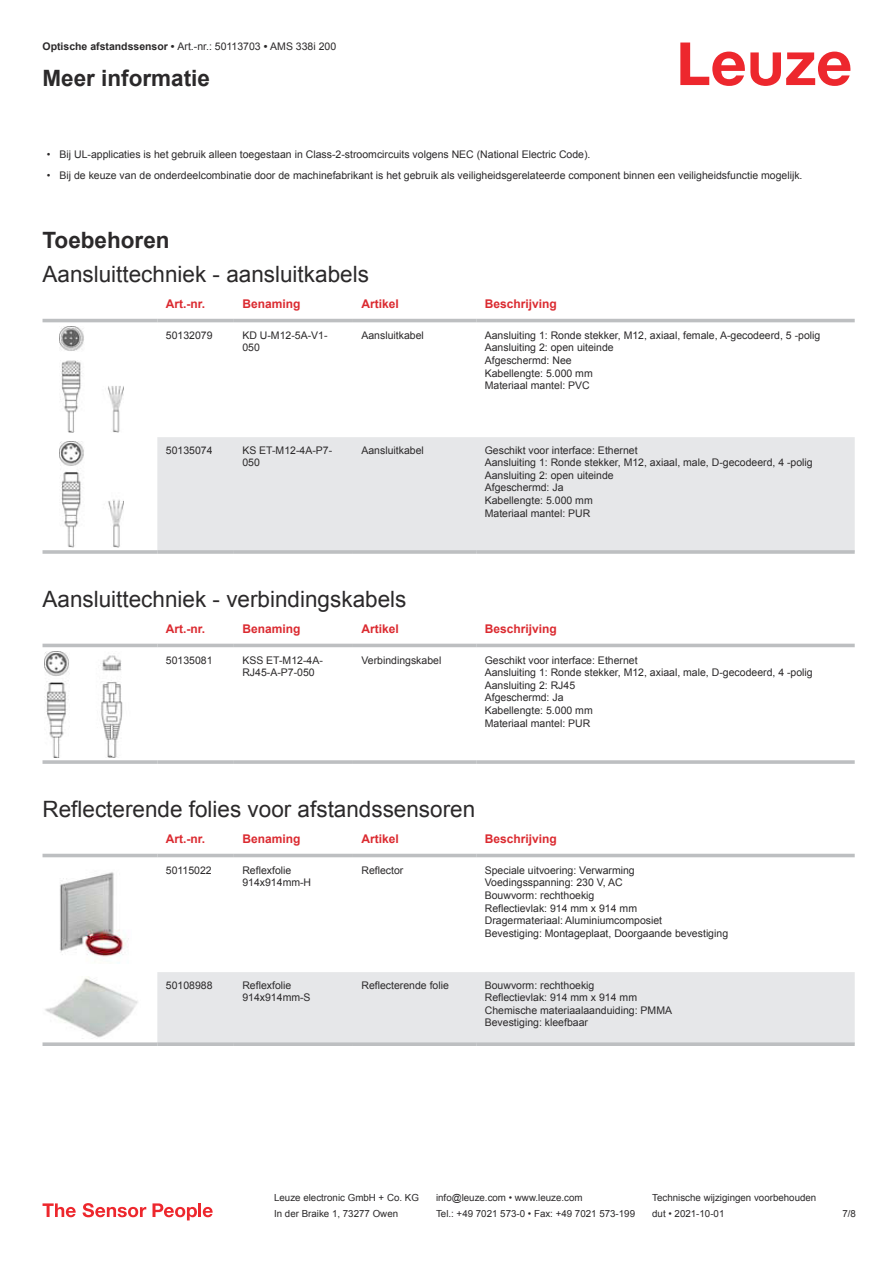
<style>
.page{position:relative;width:893px;height:1263px;background:#fff}
.page>*{position:absolute;margin:0;border:0;box-sizing:border-box;transform-origin:0 0}
.t1{font:22.5px "Arial";color:#2b292a}
.t2{font:700 22.5px "Arial";color:#2b292a}
.t3{font:700 12px "Arial";color:#db2a30}
.t4{font:10.5px/12.6px "Arial";color:#2b292a}
.t5{font:9.75px "Arial";color:#2b292a}
.s1{font-weight:700}
</style>
<div class="page">
<svg style="left:680px;top:43px;width:170px;height:43px"></svg>
<svg style="left:43px;top:318px;width:812px;height:9px"></svg>
<div style="left:157px;top:437px;width:698px;height:113px;background:#e6e7e9"></div>
<hr style="left:43px;top:319px;width:114px;height:3px;background:#bdbfc1">
<hr style="left:157px;top:319px;width:77px;height:3px;background:#bdbfc1">
<hr style="left:234px;top:319px;width:119px;height:3px;background:#bdbfc1">
<hr style="left:353px;top:319px;width:123px;height:3px;background:#bdbfc1">
<hr style="left:476px;top:319px;width:379px;height:3px;background:#bdbfc1">
<hr style="left:43px;top:550px;width:114px;height:4px;background:#c3c5c7">
<hr style="left:157px;top:550px;width:77px;height:4px;background:#c5c7c9">
<hr style="left:234px;top:550px;width:119px;height:4px;background:#bdbfc1">
<hr style="left:353px;top:550px;width:123px;height:4px;background:#bdbfc1">
<hr style="left:476px;top:550px;width:379px;height:4px;background:#c5c7c9">
<img style="left:59px;top:327px;width:65px;height:106px">
<img style="left:59px;top:441px;width:65px;height:107px">
<svg style="left:43px;top:643px;width:812px;height:26px"></svg>
<hr style="left:43px;top:644px;width:114px;height:3px;background:#bdbfc1">
<hr style="left:157px;top:644px;width:77px;height:3px;background:#bdbfc1">
<hr style="left:234px;top:644px;width:119px;height:3px;background:#bdbfc1">
<hr style="left:353px;top:644px;width:123px;height:3px;background:#bdbfc1">
<hr style="left:476px;top:644px;width:379px;height:3px;background:#bdbfc1">
<svg style="left:43px;top:760px;width:114px;height:4px"></svg>
<hr style="left:157px;top:760px;width:77px;height:4px;background:#c6c8ca">
<svg style="left:234px;top:760px;width:119px;height:4px"></svg>
<svg style="left:353px;top:760px;width:123px;height:4px"></svg>
<hr style="left:476px;top:760px;width:379px;height:4px;background:#c6c8ca">
<img style="left:45px;top:651px;width:93px;height:107px">
<div style="left:43px;top:853px;width:812px;height:5px;background:#edeeee"></div>
<div style="left:157px;top:972px;width:698px;height:70px;background:#e6e7e9"></div>
<hr style="left:43px;top:854px;width:114px;height:3px;background:#bdbfc1">
<hr style="left:157px;top:854px;width:77px;height:3px;background:#bdbfc1">
<hr style="left:234px;top:854px;width:119px;height:3px;background:#bdbfc1">
<hr style="left:353px;top:854px;width:123px;height:3px;background:#bdbfc1">
<hr style="left:476px;top:854px;width:379px;height:3px;background:#bdbfc1">
<svg style="left:43px;top:1042px;width:114px;height:4px"></svg>
<svg style="left:157px;top:1042px;width:77px;height:4px"></svg>
<svg style="left:234px;top:1042px;width:119px;height:4px"></svg>
<svg style="left:353px;top:1042px;width:123px;height:4px"></svg>
<svg style="left:476px;top:1042px;width:379px;height:4px;background:#c1c3c5"></svg>
<img style="left:60px;top:872px;width:69px;height:92px">
<img style="left:45px;top:976px;width:93px;height:63px">
<svg style="left:43px;top:1203px;width:33px;height:14px"></svg>
<svg style="left:83px;top:1203px;width:63px;height:14px"></svg>
<svg style="left:153px;top:1203px;width:44px;height:17px"></svg>
<hr style="left:198px;top:1203px;width:3px;height:14px;background:#ed272d">
<svg style="left:203px;top:1207px;width:10px;height:10px"></svg>
<p class="t4" style="left:43px;top:41px;width:295px"><span class="s1">Optische afstandssensor •</span> Art.-nr.: 50113703 <span class="s1">•</span> AMS 338i 200</p>
<h1 class="t2" style="left:43px;top:70px;width:169px">Meer informatie</h1>
<p class="t4" style="left:47px;top:149px;width:545px">• Bij UL-applicaties is het gebruik alleen toegestaan in Class-2-stroomcircuits volgens NEC (National Electric Code).</p>
<p class="t4" style="left:47px;top:170px;width:757px">• Bij de keuze van de onderdeelcombinatie door de machinefabrikant is het gebruik als veiligheidsgerelateerde component binnen een veiligheidsfunctie mogelijk.</p>
<h1 class="t2" style="left:43px;top:232px;width:129px">Toebehoren</h1>
<h1 class="t1" style="left:43px;top:265px;width:328px">Aansluittechniek - aansluitkabels</h1>
<p class="t3" style="left:166px;top:299px;width:41px">Art.-nr.</p>
<p class="t3" style="left:242px;top:299px;width:60px">Benaming</p>
<p class="t3" style="left:361px;top:299px;width:39px">Artikel</p>
<p class="t3" style="left:485px;top:299px;width:74px">Beschrijving</p>
<p class="t4" style="left:166px;top:330px;width:48px">50132079</p>
<p class="t4" style="left:242px;top:330px;width:87px">KD U-M12-5A-V1-<br>050</p>
<p class="t4" style="left:361px;top:330px;width:64px">Aansluitkabel</p>
<p class="t4" style="left:485px;top:330px;width:337px">Aansluiting 1: Ronde stekker, M12, axiaal, female, A-gecodeerd, 5 -polig Aansluiting 2: open uiteinde<br>Afgeschermd: Nee<br>Kabellengte: 5.000 mm<br>Materiaal mantel: PVC</p>
<p class="t4" style="left:166px;top:445px;width:48px">50135074</p>
<p class="t4" style="left:242px;top:445px;width:91px">KS ET-M12-4A-P7-<br>050</p>
<p class="t4" style="left:361px;top:445px;width:64px">Aansluitkabel</p>
<p class="t4" style="left:485px;top:445px;width:329px">Geschikt voor interface: Ethernet<br>Aansluiting 1: Ronde stekker, M12, axiaal, male, D-gecodeerd, 4 -polig Aansluiting 2: open uiteinde<br>Afgeschermd: Ja<br>Kabellengte: 5.000 mm<br>Materiaal mantel: PUR</p>
<h1 class="t1" style="left:43px;top:590px;width:365px">Aansluittechniek - verbindingskabels</h1>
<p class="t3" style="left:166px;top:624px;width:41px">Art.-nr.</p>
<p class="t3" style="left:242px;top:624px;width:60px">Benaming</p>
<p class="t3" style="left:361px;top:624px;width:39px">Artikel</p>
<p class="t3" style="left:485px;top:624px;width:74px">Beschrijving</p>
<p class="t4" style="left:166px;top:655px;width:48px">50135081</p>
<p class="t4" style="left:242px;top:655px;width:82px">KSS ET-M12-4A-<br>RJ45-A-P7-050</p>
<p class="t4" style="left:361px;top:655px;width:81px">Verbindingskabel</p>
<p class="t4" style="left:485px;top:655px;width:329px">Geschikt voor interface: Ethernet<br>Aansluiting 1: Ronde stekker, M12, axiaal, male, D-gecodeerd, 4 -polig<br>Aansluiting 2: RJ45<br>Afgeschermd: Ja<br>Kabellengte: 5.000 mm<br>Materiaal mantel: PUR</p>
<h1 class="t1" style="left:43px;top:800px;width:434px">Reflecterende folies voor afstandssensoren</h1>
<p class="t3" style="left:166px;top:834px;width:41px">Art.-nr.</p>
<p class="t3" style="left:242px;top:834px;width:60px">Benaming</p>
<p class="t3" style="left:361px;top:834px;width:39px">Artikel</p>
<p class="t3" style="left:485px;top:834px;width:74px">Beschrijving</p>
<p class="t4" style="left:166px;top:865px;width:47px">50115022</p>
<p class="t4" style="left:242px;top:865px;width:70px">Reflexfolie<br>914x914mm-H</p>
<p class="t4" style="left:361px;top:865px;width:44px">Reflector</p>
<p class="t4" style="left:485px;top:865px;width:245px">Speciale uitvoering: Verwarming<br>Voedingsspanning: 230 V, AC<br>Bouwvorm: rechthoekig<br>Reflectievlak: 914 mm x 914 mm<br>Dragermateriaal: Aluminiumcomposiet<br>Bevestiging: Montageplaat, Doorgaande bevestiging</p>
<p class="t4" style="left:166px;top:979px;width:48px">50108988</p>
<p class="t4" style="left:242px;top:979px;width:70px">Reflexfolie<br>914x914mm-S</p>
<p class="t4" style="left:361px;top:979px;width:89px">Reflecterende folie</p>
<p class="t4" style="left:485px;top:979px;width:189px">Bouwvorm: rechthoekig<br>Reflectievlak: 914 mm x 914 mm<br>Chemische materiaalaanduiding: PMMA<br>Bevestiging: kleefbaar</p>
<p class="t5" style="left:274px;top:1194px;width:146px">Leuze electronic GmbH + Co. KG</p>
<p class="t5" style="left:436px;top:1194px;width:148px">info@leuze.com • www.leuze.com</p>
<p class="t5" style="left:652px;top:1194px;width:166px">Technische wijzigingen voorbehouden</p>
<p class="t5" style="left:274px;top:1210px;width:126px">In der Braike 1, 73277 Owen</p>
<p class="t5" style="left:436px;top:1210px;width:201px">Tel.: +49 7021 573-0 • Fax: +49 7021 573-199</p>
<p class="t5" style="left:652px;top:1210px;width:74px">dut • 2021-10-01</p>
<p class="t5" style="left:842px;top:1210px;width:15px">7 /8</p>
</div>
